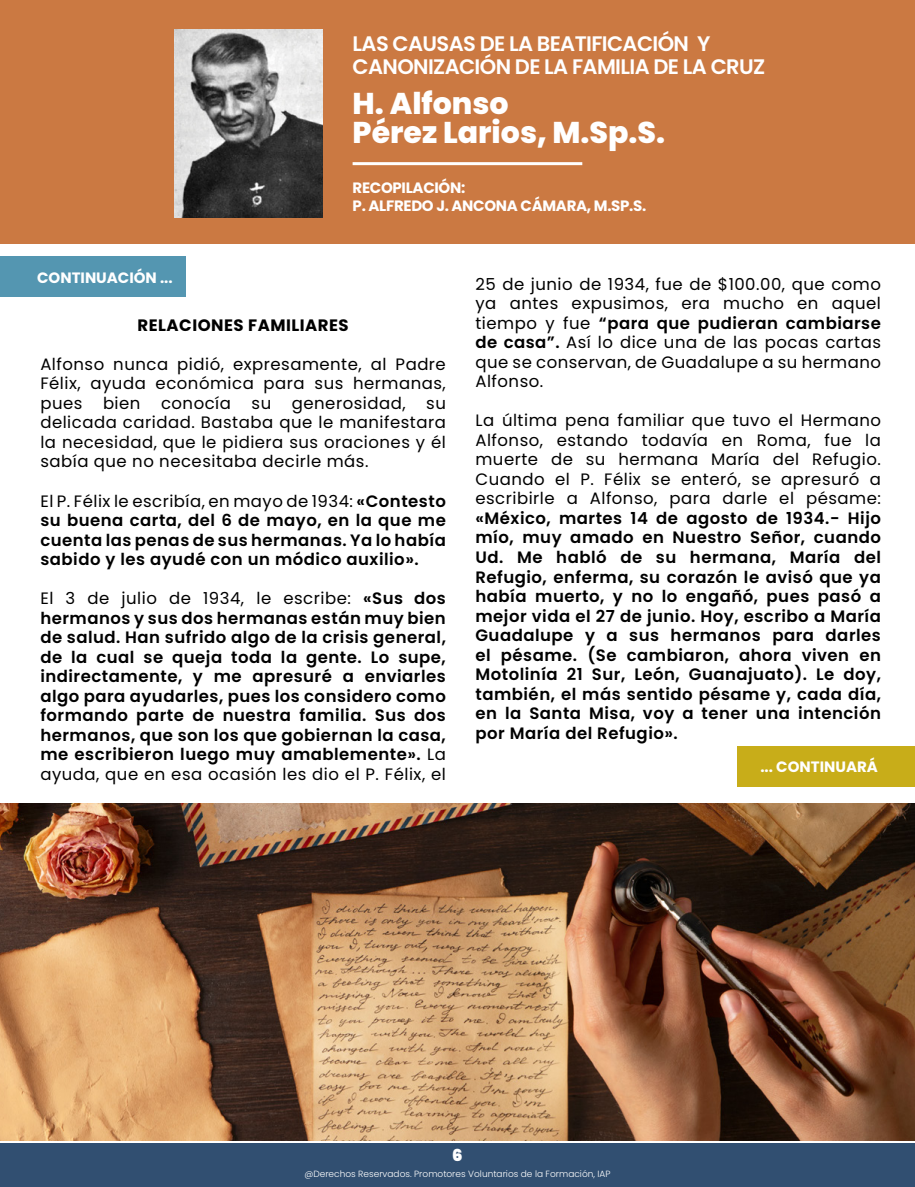
<style>
.page{position:relative;width:915px;height:1187px;background:#fff}
.page>*{position:absolute;margin:0;border:0;box-sizing:border-box;transform-origin:0 0}
.t1{font:800 30px/28.5px "Poppins";color:#fff}
.t2{font:600 21px/22.5px "Poppins";letter-spacing:-.03em;color:#fff}
.t3{font:600 16.5px/19.5px "Poppins";letter-spacing:.03em;color:#000;text-align:justify}
.t4{font:16.5px/19.5px "Poppins";letter-spacing:.03em;color:#000;text-align:justify}
.t5{font:700 16.5px "Poppins";letter-spacing:.03em;color:#000}
.t6{font:900 16.5px "Poppins";color:#fff}
.t7{font:700 15px/18px "Poppins";letter-spacing:-.02em;color:#fff}
.t8{font:700 15px "Poppins";color:#fff}
.t9{font:300 9px "Poppins";color:#fff}
.s1{font-weight:400}
.s2{font-weight:600}
</style>
<div class="page">
<div style="left:0;top:1142px;width:914px;height:44px;background:#314f71"></div>
<img style="left:0;top:803px;width:914px;height:337px">
<div style="left:0;top:0;width:914px;height:243px;background:#cb7942"></div>
<div style="left:737px;top:745px;width:177px;height:41px;background:#c8ad19"></div>
<hr style="left:352px;top:162px;width:230px;height:3px;background:#fff">
<img style="left:174px;top:29px;width:148px;height:188px">
<div style="left:0;top:256px;width:185px;height:41px;background:#5496b1"></div>
<p class="t2" style="left:352px;top:33px;width:414px">LAS CAUSAS DE LA BEATIFICACIÓN Y<br>CANONIZACIÓN DE LA FAMILIA DE LA CRUZ</p>
<h1 class="t1" style="left:352px;top:90px;width:314px">H. Alfonso<br>Pérez Larios, M.Sp.S.</h1>
<p class="t7" style="left:352px;top:178px;width:295px">RECOPILACIÓN:<br>P. ALFREDO J. ANCONA CÁMARA, M.SP.S.</p>
<p class="t8" style="left:37px;top:269px;width:137px">CONTINUACIÓN ...</p>
<p class="t5" style="left:137px;top:315px;width:212px">RELACIONES FAMILIARES</p>
<p class="t4" style="left:40px;top:354px;width:407px">Alfonso nunca pidió, expresamente, al Padre Félix, ayuda económica para sus hermanas, pues bien conocía su generosidad, su delicada caridad. Bastaba que le manifestara la necesidad, que le pidiera sus oraciones y él sabía que no necesitaba decirle más.</p>
<p class="t3" style="left:40px;top:491px;width:407px"><span class="s1">El P. Félix le escribía, en mayo de 1934:</span> «Contesto su buena carta, del 6 de mayo, en la que me cuenta las penas de sus hermanas. Ya lo había sabido y les ayudé con un módico auxilio».</p>
<p class="t3" style="left:40px;top:588px;width:407px"><span class="s1">El 3 de julio de 1934, le escribe:</span> «Sus dos hermanos y sus dos hermanas están muy bien de salud. Han sufrido algo de la crisis general, de la cual se queja toda la gente. Lo supe, indirectamente, y me apresuré a enviarles algo para ayudarles, pues los considero como formando parte de nuestra familia. Sus dos hermanos, que son los que gobiernan la casa, me escribieron luego muy amablemente». <span class="s1">La ayuda, que en esa ocasión les dio el P. Félix, el</span></p>
<p class="t4" style="left:475px;top:274px;width:407px">25 de junio de 1934, fue de $100.00, que como ya antes expusimos, era mucho en aquel tiempo y fue <span class="s2">“para que pudieran cambiarse de casa”.</span> Así lo dice una de las pocas cartas que se conservan, de Guadalupe a su hermano Alfonso.</p>
<p class="t4" style="left:475px;top:411px;width:407px">La última pena familiar que tuvo el Hermano Alfonso, estando todavía en Roma, fue la muerte de su hermana María del Refugio.<br>Cuando el P. Félix se enteró, se apresuró a escribirle a Alfonso, para darle el pésame:</p>
<p class="t3" style="left:475px;top:508px;width:407px">«México, martes 14 de agosto de 1934.- Hijo mío, muy amado en Nuestro Señor, cuando Ud. Me habló de su hermana, María del Refugio, enferma, su corazón le avisó que ya había muerto, y no lo engañó, pues pasó a mejor vida el 27 de junio. Hoy, escribo a María Guadalupe y a sus hermanos para darles el pésame. (Se cambiaron, ahora viven en Motolinía 21 Sur, León, Guanajuato). Le doy, también, el más sentido pésame y, cada día, en la Santa Misa, voy a tener una intención por María del Refugio».</p>
<p class="t8" style="left:760px;top:758px;width:119px">... CONTINUARÁ</p>
<p class="t6" style="left:452px;top:1145px;width:12px">6</p>
<p class="t9" style="left:304px;top:1168px;width:307px">@Derechos Reservados. Promotores Voluntarios de la Formación, IAP</p>
</div>
